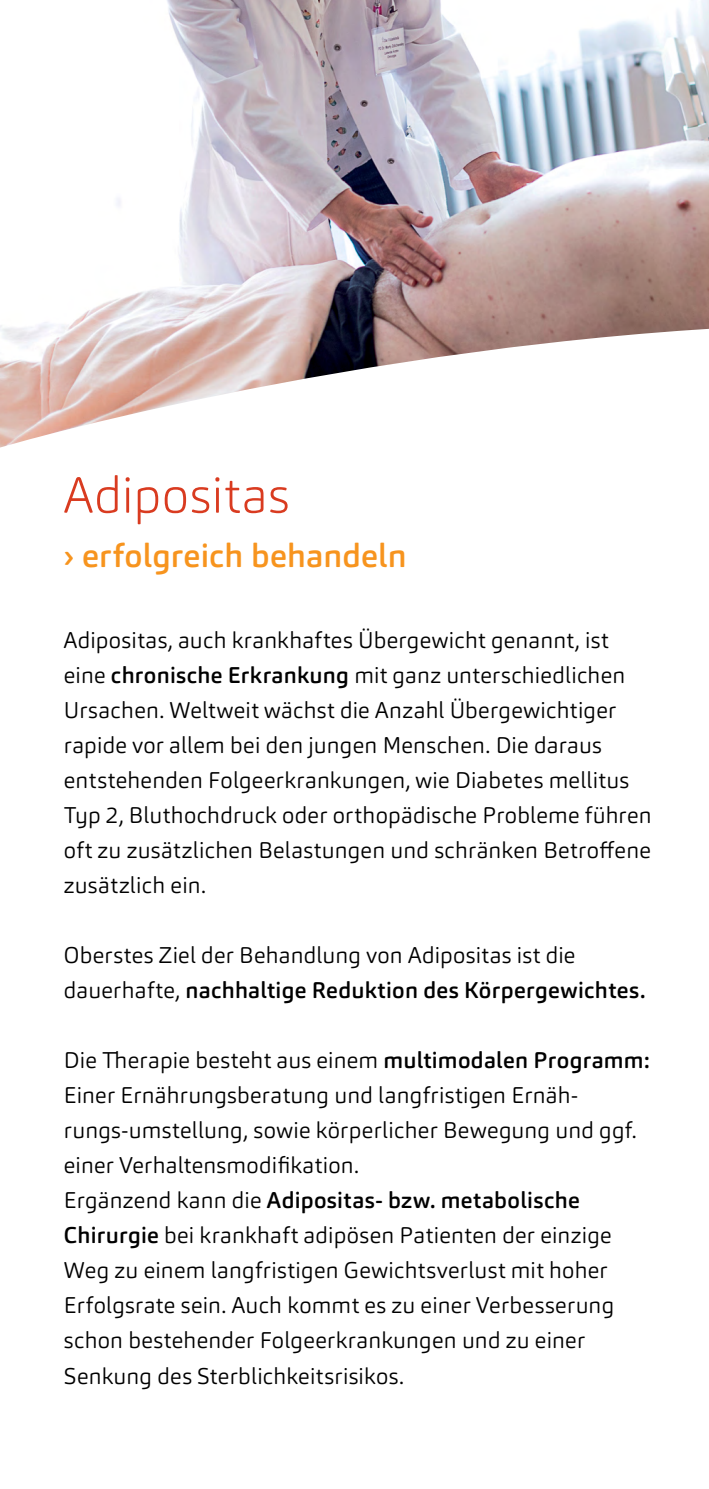
<style>
.page{position:relative;width:709px;height:1489px;background:#fff}
.page>*{position:absolute;margin:0;border:0;box-sizing:border-box;transform-origin:0 0}
.t1{font:200 50px "Carnas";color:#d93b20}
.t2{font:500 32.5px "Carnas";letter-spacing:.005em;color:#f7941e}
.t3{font:300 22.5px/35px "Carnas";letter-spacing:.01em;color:#000}
.s1{font-weight:500}
</style>
<div class="page">
<img style="left:44px;top:0;width:665px;height:323px">
<svg style="left:0;top:323px;width:682px;height:125px"></svg>
<svg style="left:682px;top:286px;width:27px;height:45px"></svg>
<h1 class="t1" style="left:64px;top:463px;width:227px">Adipositas</h1>
<h2 class="t2" style="left:64px;top:534px;width:344px">› erfolgreich behandeln</h2>
<p class="t3" style="left:64px;top:622px;width:589px">Adipositas, auch krankhaftes Übergewicht genannt, ist eine <span class="s1">chronische Erkrankung</span> mit ganz unterschiedlichen Ursachen. Weltweit wächst die Anzahl Übergewichtiger rapide vor allem bei den jungen Menschen. Die daraus entstehenden Folgeerkrankungen, wie Diabetes mellitus Typ 2, Bluthochdruck oder orthopädische Probleme führen oft zu zusätzlichen Belastungen und schränken Betroffene zusätzlich ein.</p>
<p class="t3" style="left:64px;top:937px;width:583px">Oberstes Ziel der Behandlung von Adipositas ist die dauerhafte, <span class="s1">nachhaltige Reduktion des Körpergewichtes.</span></p>
<p class="t3" style="left:64px;top:1042px;width:587px">Die Therapie besteht aus einem <span class="s1">multimodalen Programm:<br></span>Einer Ernährungsberatung und langfristigen Ernäh&shy;rungs-umstellung, sowie körperlicher Bewegung und ggf. einer Verhaltensmodifikation.<br>Ergänzend kann die <span class="s1">Adipositas- bzw. metabolische Chirurgie</span> bei krankhaft adipösen Patienten der einzige Weg zu einem langfristigen Gewichtsverlust mit hoher Erfolgsrate sein. Auch kommt es zu einer Verbesserung schon bestehender Folgeerkrankungen und zu einer Senkung des Sterblichkeitsrisikos.</p>
</div>
